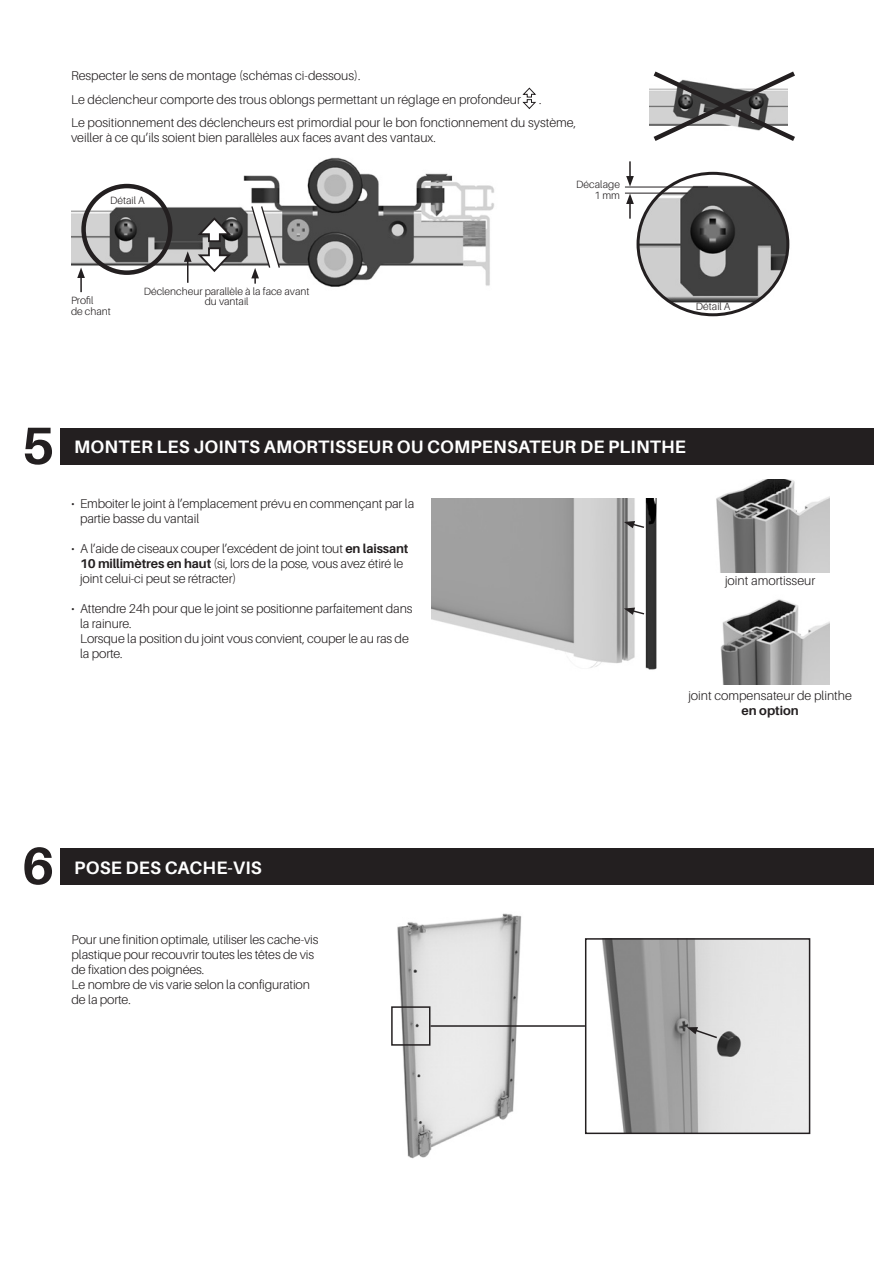
<style>
.page{position:relative;width:893px;height:1263px;background:#fff}
.page>*{position:absolute;margin:0;border:0;box-sizing:border-box;transform-origin:0 0}
.t1{font:700 52.5px "Aileron";color:#231f20}
.t2{font:700 18px "Aileron";letter-spacing:.01em;color:#fff}
.t3{font:300 12.75px/15px "Aileron";letter-spacing:-.01em;color:#231f20}
.t4{font:700 12.75px "Aileron";color:#231f20}
.t5{font:300 10.5px/10.5px "Aileron";color:#231f20;text-align:right}
.s1{font-weight:700}
</style>
<div class="page">
<div style="left:60px;top:848px;width:813px;height:36px;background:#231f20"></div>
<img style="left:397px;top:913px;width:125px;height:246px">
<img style="left:602px;top:941px;width:205px;height:190px">
<div style="left:585px;top:938px;width:225px;height:196px;border:2px solid #231f20"></div>
<div style="left:391px;top:1006px;width:39px;height:40px;border:2px solid #231f20"></div>
<hr style="left:430px;top:1025px;width:155px;height:2px;background:#231f20">
<svg style="left:687px;top:1027px;width:32px;height:12px"></svg>
<div style="left:60px;top:428px;width:813px;height:36px;background:#231f20"></div>
<img style="left:431px;top:498px;width:226px;height:172px">
<svg style="left:623px;top:518px;width:23px;height:11px"></svg>
<svg style="left:623px;top:605px;width:23px;height:11px"></svg>
<img style="left:716px;top:480px;width:113px;height:93px">
<img style="left:720px;top:599px;width:109px;height:85px">
<img style="left:71px;top:157px;width:423px;height:130px">
<div style="left:81px;top:184px;width:91px;height:91px;border:4px solid #231f20;border-radius:50%"></div>
<svg style="left:522px;top:87px;width:14px;height:22px"></svg>
<img style="left:636px;top:175px;width:154px;height:136px">
<svg style="left:626px;top:161px;width:8px;height:26px"></svg>
<svg style="left:626px;top:194px;width:8px;height:25px"></svg>
<hr style="left:625px;top:193px;width:63px;height:1px;background:#231f20">
<hr style="left:625px;top:187px;width:83px;height:1px;background:#231f20">
<div style="left:636px;top:172px;width:153px;height:144px;border:3px solid #231f20;border-radius:50%"></div>
<hr style="left:187px;top:259px;width:2px;height:24px;background:#231f20">
<svg style="left:77px;top:267px;width:8px;height:25px"></svg>
<svg style="left:250px;top:205px;width:31px;height:79px"></svg>
<svg style="left:184px;top:216px;width:48px;height:57px"></svg>
<svg style="left:649px;top:71px;width:146px;height:70px"></svg>
<p class="t3" style="left:71px;top:64px;width:452px;line-height:23.5px">Respecter le sens de montage (schémas ci-dessous).<br>Le déclencheur comporte des trous oblongs permettant un réglage en profondeur</p>
<p class="t3" style="left:71px;top:88px;width:507px;line-height:23.5px;text-indent:468px">.<br>Le positionnement des déclencheurs est primordial pour le bon fonctionnement du système,</p>
<p class="t3" style="left:71px;top:130px;width:366px">veiller à ce qu’ils soient bien parallèles aux faces avant des vantaux.</p>
<p class="t5" style="left:110px;top:195px;width:36px">Détail A</p>
<p class="t5" style="left:71px;top:295px;width:41px;text-align:left">Profil<br>de chant</p>
<p class="t5" style="left:144px;top:286px;width:167px;text-align:center">Déclencheur parallèle à la face avant du vantail</p>
<p class="t5" style="left:576px;top:179px;width:45px">Décalage<br>1 mm</p>
<p class="t5" style="left:696px;top:301px;width:36px">Détail A</p>
<h1 class="t1" style="left:22px;top:416px;width:34px">5</h1>
<h2 class="t2" style="left:74px;top:437px;width:613px">MONTER LES JOINTS AMORTISSEUR OU COMPENSATEUR DE PLINTHE</h2>
<p class="t3" style="left:80px;top:496px;width:336px;text-indent:-9px">• Emboiter le joint à l’emplacement prévu en commençant par la partie basse du vantail</p>
<p class="t3" style="left:80px;top:541px;width:330px;text-indent:-9px">• A l’aide de ciseaux couper l’excédent de joint tout <span class="s1">en laissant<br>10 millimètres en haut</span> (si, lors de la pose, vous avez étiré le joint celui-ci peut se rétracter)</p>
<p class="t3" style="left:80px;top:601px;width:334px;text-indent:-9px">• Attendre 24h pour que le joint se positionne parfaitement dans la rainure.<br>Lorsque la position du joint vous convient, couper le au ras de la porte.</p>
<p class="t3" style="left:725px;top:573px;width:92px">joint amortisseur</p>
<p class="t3" style="left:688px;top:688px;width:165px">joint compensateur de plinthe</p>
<p class="t4" style="left:741px;top:704px;width:59px">en option</p>
<h1 class="t1" style="left:22px;top:836px;width:34px">6</h1>
<h2 class="t2" style="left:74px;top:857px;width:189px">POSE DES CACHE-VIS</h2>
<p class="t3" style="left:72px;top:932px;width:249px">Pour une finition optimale, utiliser les cache-vis plastique pour recouvrir toutes les têtes de vis de fixation des poignées.<br>Le nombre de vis varie selon la configuration de la porte.</p>
</div>
